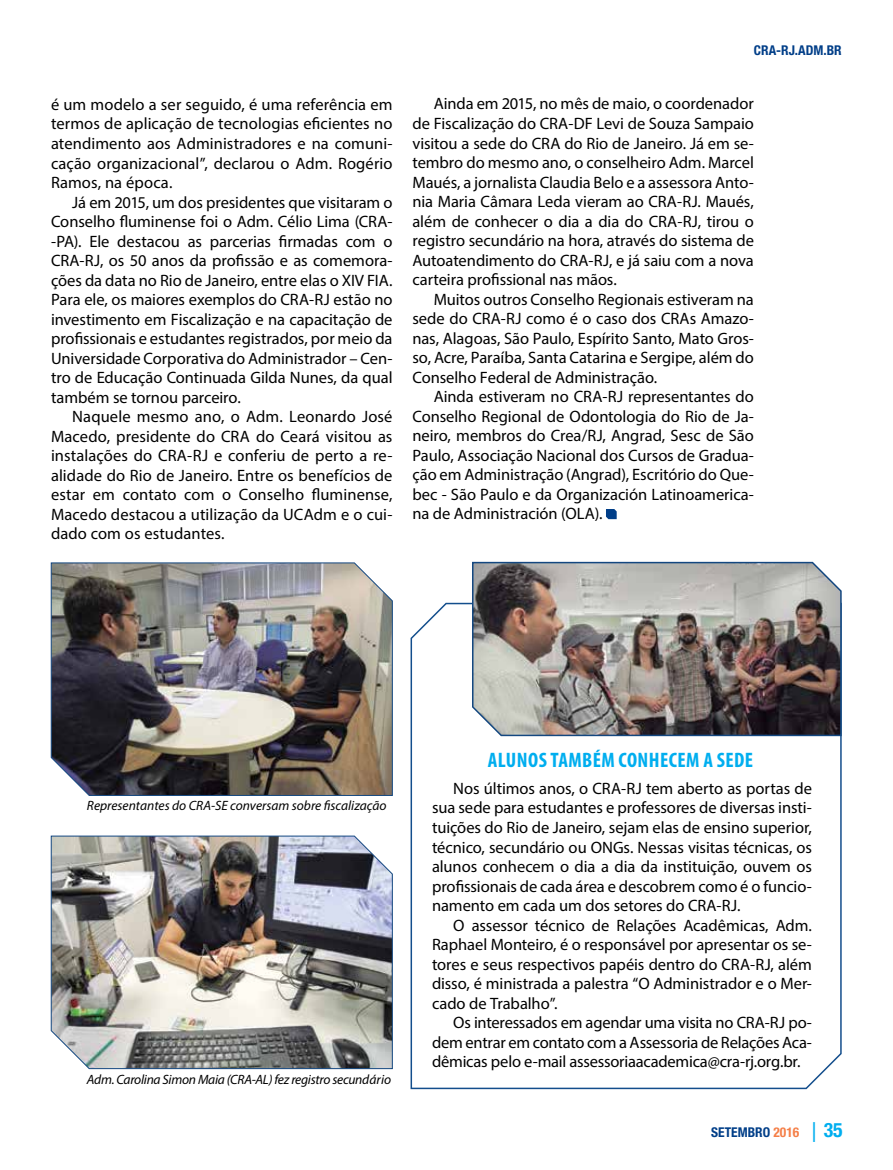
<style>
.page{position:relative;width:893px;height:1170px;background:#fff}
.page>*{position:absolute;margin:0;border:0;box-sizing:border-box;transform-origin:0 0}
.t1{font:700 condensed 21px "Myriad Pro";letter-spacing:.02em;color:#00aeef}
.t2{font:16.5px/19.5px "Myriad Pro";color:#000;text-align:justify}
.t3{font:italic 13.5px "Myriad Pro";letter-spacing:-.005em;color:#000}
.t4{font:700 condensed 13.5px "Helvetica Neue LT Pro";color:#003e88}
.s1{color:#f57f48}
.s2{font-family:"Optima";font-stretch:normal;font-size:19.8px;color:#00aeef}
.s3{font-family:"Helvetica Neue LT Std";font-size:19.8px;color:#00aeef}
</style>
<div class="page">
<svg style="left:606px;top:509px;width:11px;height:10px"></svg>
<svg style="left:410px;top:602px;width:432px;height:487px"></svg>
<img style="left:471px;top:561px;width:371px;height:175px">
<img style="left:51px;top:835px;width:342px;height:233px">
<img style="left:51px;top:562px;width:342px;height:233px">
<p class="t2" style="left:51px;top:94px;width:343px">é um modelo a ser seguido, é uma referência em termos de aplicação de tecnologias eficientes no atendimento aos Administradores e na comuni&shy;cação organizacional”, declarou o Adm. Rogério Ramos, na época.</p>
<p class="t2" style="left:51px;top:192px;width:343px;text-indent:21px">Já em 2015, um dos presidentes que visitaram o Conselho fluminense foi o Adm. Célio Lima (CRA--PA). Ele destacou as parcerias firmadas com o CRA-RJ, os 50 anos da profissão e as comemora&shy;ções da data no Rio de Janeiro, entre elas o XIV FIA.<br>Para ele, os maiores exemplos do CRA-RJ estão no investimento em Fiscalização e na capacitação de profissionais e estudantes registrados, por meio da Universidade Corporativa do Administrador – Cen&shy;tro de Educação Continuada Gilda Nunes, da qual também se tornou parceiro.</p>
<p class="t2" style="left:51px;top:406px;width:343px;text-indent:21px">Naquele mesmo ano, o Adm. Leonardo José Macedo, presidente do CRA do Ceará visitou as instalações do CRA-RJ e conferiu de perto a re&shy;alidade do Rio de Janeiro. Entre os benefícios de estar em contato com o Conselho fluminense, Macedo destacou a utilização da UCAdm e o cui&shy;dado com os estudantes.</p>
<p class="t4" style="left:754px;top:42px;width:89px">CRA-RJ.ADM.BR</p>
<p class="t2" style="left:412px;top:94px;width:343px;text-indent:21px">Ainda em 2015, no mês de maio, o coordenador de Fiscalização do CRA-DF Levi de Souza Sampaio visitou a sede do CRA do Rio de Janeiro. Já em se&shy;tembro do mesmo ano, o conselheiro Adm. Marcel Maués, a jornalista Claudia Belo e a assessora Anto&shy;nia Maria Câmara Leda vieram ao CRA-RJ. Maués, além de conhecer o dia a dia do CRA-RJ, tirou o registro secundário na hora, através do sistema de Autoatendimento do CRA-RJ, e já saiu com a nova carteira profissional nas mãos.</p>
<p class="t2" style="left:412px;top:289px;width:343px;text-indent:21px">Muitos outros Conselho Regionais estiveram na sede do CRA-RJ como é o caso dos CRAs Amazo&shy;nas, Alagoas, São Paulo, Espírito Santo, Mato Gros&shy;so, Acre, Paraíba, Santa Catarina e Sergipe, além do Conselho Federal de Administração.</p>
<p class="t2" style="left:412px;top:386px;width:343px;text-indent:21px">Ainda estiveram no CRA-RJ representantes do Conselho Regional de Odontologia do Rio de Ja&shy;neiro, membros do Crea/RJ, Angrad, Sesc de São Paulo, Associação Nacional dos Cursos de Gradua&shy;ção em Administração (Angrad), Escritório do Que&shy;bec - São Paulo e da Organización Latinoamerica&shy;na de Administración (OLA).</p>
<p class="t3" style="left:87px;top:797px;width:301px">Representantes do CRA-SE conversam sobre fiscalização</p>
<p class="t3" style="left:87px;top:1070px;width:306px">Adm. Carolina Simon Maia (CRA-AL) fez registro secundário</p>
<p class="t1" style="left:488px;top:746px;width:267px">ALUNOS TAMBÉM CONHECEM A SEDE</p>
<p class="t2" style="left:432px;top:778px;width:381px;text-indent:21px">Nos últimos anos, o CRA-RJ tem aberto as portas de sua sede para estudantes e professores de diversas insti&shy;tuições do Rio de Janeiro, sejam elas de ensino superior, técnico, secundário ou ONGs. Nessas visitas técnicas, os alunos conhecem o dia a dia da instituição, ouvem os profissionais de cada área e descobrem como é o funcio&shy;namento em cada um dos setores do CRA-RJ.</p>
<p class="t2" style="left:432px;top:914px;width:381px;text-indent:21px">O assessor técnico de Relações Acadêmicas, Adm.<br>Raphael Monteiro, é o responsável por apresentar os se&shy;tores e seus respectivos papéis dentro do CRA-RJ, além disso, é ministrada a palestra “O Administrador e o Mer&shy;cado de Trabalho”.</p>
<p class="t2" style="left:432px;top:1012px;width:381px;text-indent:21px">Os interessados em agendar uma visita no CRA-RJ po&shy;dem entrar em contato com a Assessoria de Relações Aca&shy;dêmicas pelo e-mail assessoriaacademica@cra-rj.org.br.</p>
<p class="t4" style="left:711px;top:1124px;width:133px">SETEMBRO <span class="s1">2016</span> <span class="s2">|</span> <span class="s3">35</span></p>
</div>
